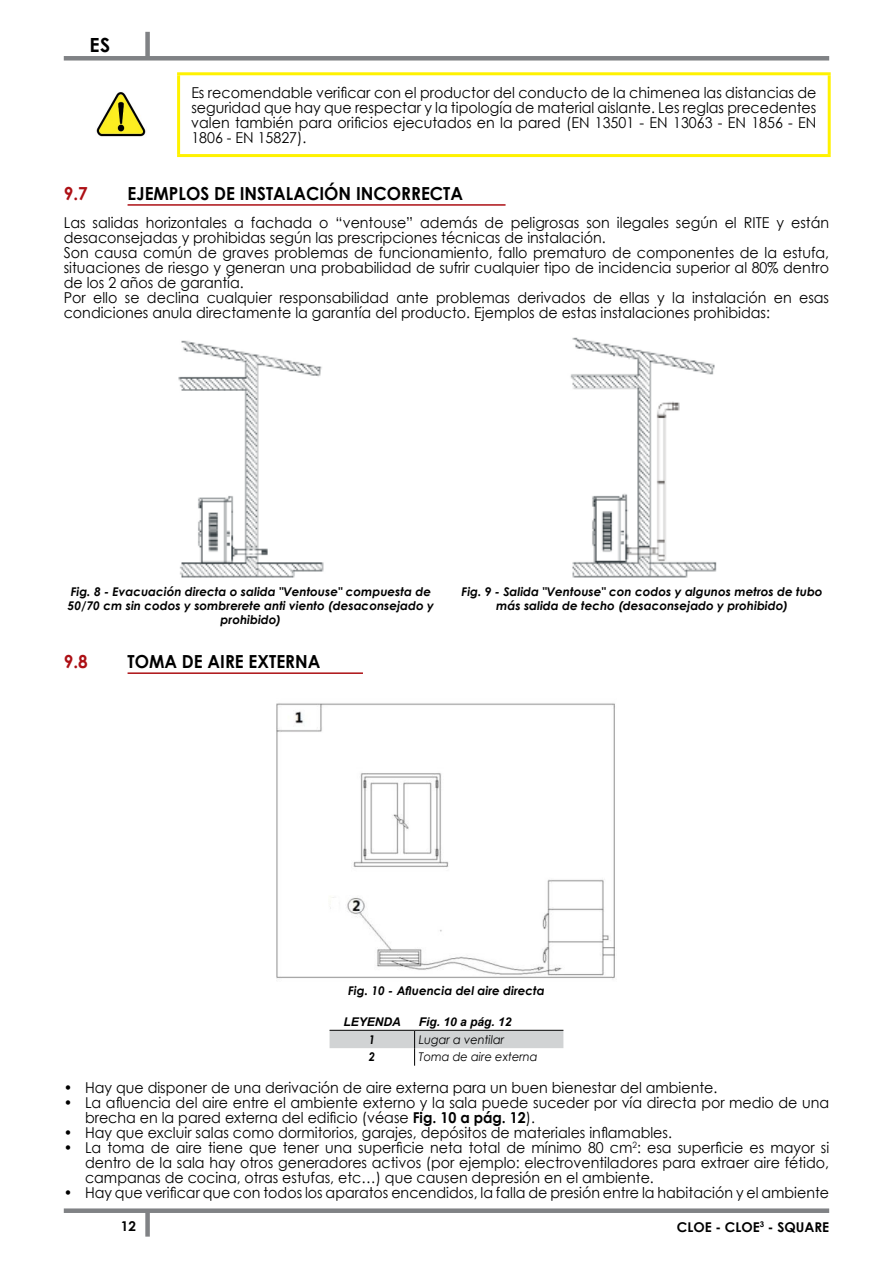
<style>
.page{position:relative;width:893px;height:1263px;background:#fff}
.page>*{position:absolute;margin:0;border:0;box-sizing:border-box;transform-origin:0 0}
.t1{font:700 19.5px "Century Gothic";color:#000}
.t2{font:700 18px "Century Gothic";color:#000;scale:.95 1}
.t3{font:700 18px "Century Gothic";color:#ad1015;scale:.95 1}
.t4{font:15px/15px "Century Gothic";color:#000;text-align:justify;scale:.95 1}
.t5{font:700 13.5px "Century Gothic";color:#000}
.t6{font:italic 700 12px/14.4px "Century Gothic";color:#000;text-align:center}
.t7{font:italic 12px "Century Gothic";color:#000;scale:.95 1}
.t8{font:italic 700 12px "Arial";color:#000}
.t9{font:italic 700 12px "Century Gothic";color:#000;scale:.95 1}
.s1{font-weight:700}
</style>
<div class="page">
<div style="left:64px;top:1208px;width:765px;height:5px;background:#808285"></div>
<div style="left:64px;top:56px;width:765px;height:5px;background:#808285"></div>
<div style="left:145px;top:1211px;width:5px;height:25px;background:#808285"></div>
<div style="left:145px;top:32px;width:5px;height:25px;background:#808285"></div>
<hr style="left:128px;top:204px;width:378px;height:2px;background:#ad1015">
<hr style="left:128px;top:672px;width:235px;height:2px;background:#ad1015">
<hr style="left:177px;top:72px;width:654px;height:3px;background:#fff200">
<hr style="left:177px;top:75px;width:3px;height:79px;background:#fff200">
<hr style="left:828px;top:75px;width:3px;height:79px;background:#fff200">
<hr style="left:177px;top:154px;width:654px;height:3px;background:#fff200">
<img style="left:96px;top:92px;width:50px;height:45px">
<img style="left:178px;top:340px;width:146px;height:238px">
<img style="left:570px;top:337px;width:147px;height:241px">
<img style="left:277px;top:703px;width:338px;height:276px">
<svg style="left:330px;top:1030px;width:233px;height:36px"></svg>
<h1 class="t1" style="left:89px;top:30px;width:22px">ES</h1>
<p class="t4" style="left:191px;top:85px;width:659px">Es recomendable verificar con el productor del conducto de la chimenea las distancias de seguridad que hay que respectar y la tipología de material aislante. Les reglas precedentes valen también para orificios ejecutados en la pared (EN 13501 - EN 13063 - EN 1856 - EN 1806 - EN 15827).</p>
<p class="t3" style="left:64px;top:180px;width:27px">9.7</p>
<p class="t2" style="left:128px;top:180px;width:355px">EJEMPLOS DE INSTALACIÓN INCORRECTA</p>
<p class="t4" style="left:64px;top:215px;width:807px;text-align:left">Las salidas horizontales a fachada o “ventouse” además de peligrosas son ilegales según el RITE y están desaconsejadas y prohibidas según las prescripciones técnicas de instalación.<br>Son causa común de graves problemas de funcionamiento, fallo prematuro de componentes de la estufa, situaciones de riesgo y generan una probabilidad de sufrir cualquier tipo de incidencia superior al 80% dentro de los 2 años de garantía.<br>Por ello se declina cualquier responsabilidad ante problemas derivados de ellas y la instalación en esas condiciones anula directamente la garantía del producto. Ejemplos de estas instalaciones prohibidas:</p>
<p class="t6" style="left:68px;top:584px;width:368px">Fig. 8 - Evacuación directa o salida "Ventouse" compuesta de<br>50/70 cm sin codos y sombrerete anti viento (desaconsejado y prohibido)</p>
<p class="t6" style="left:462px;top:584px;width:362px">Fig. 9 - Salida "Ventouse" con codos y algunos metros de tubo más salida de techo (desaconsejado y prohibido)</p>
<p class="t3" style="left:64px;top:648px;width:27px">9.8</p>
<p class="t2" style="left:128px;top:648px;width:205px">TOMA DE AIRE EXTERNA</p>
<p class="t6" style="left:348px;top:983px;width:198px">Fig. 10 - Afluencia del aire directa</p>
<p class="t8" style="left:344px;top:1014px;width:59px">LEYENDA</p>
<p class="t8" style="left:419px;top:1014px;width:94px">Fig. 10 a pág. 12</p>
<p class="t9" style="left:369px;top:1030px;width:8px">1</p>
<p class="t7" style="left:419px;top:1031px;width:92px">Lugar a ventilar</p>
<p class="t9" style="left:369px;top:1048px;width:8px">2</p>
<p class="t7" style="left:419px;top:1049px;width:126px">Toma de aire externa</p>
<p class="t4" style="left:64px;top:1080px;width:690px">• Hay que disponer de una derivación de aire externa para un buen bienestar del ambiente.</p>
<p class="t4" style="left:85px;top:1095px;width:785px;text-indent:-21px">• La afluencia del aire entre el ambiente externo y la sala puede suceder por vía directa por medio de una brecha en la pared externa del edificio (véase <span class="s1">Fig. 10 a pág. 12</span>).</p>
<p class="t4" style="left:64px;top:1125px;width:642px">• Hay que excluir salas como dormitorios, garajes, depósitos de materiales inflamables.</p>
<p class="t4" style="left:85px;top:1140px;width:785px;text-indent:-21px">• La toma de aire tiene que tener una superficie neta total de mínimo 80 cm<sup>2</sup>: esa superficie es mayor si dentro de la sala hay otros generadores activos (por ejemplo: electroventiladores para extraer aire fétido, campanas de cocina, otras estufas, etc…) que causen depresión en el ambiente.</p>
<p class="t4" style="left:64px;top:1185px;width:807px">• Hay que verificar que con todos los aparatos encendidos, la falla de presión entre la habitación y el ambiente</p>
<p class="t5" style="left:121px;top:1216px;width:17px">12</p>
<p class="t5" style="left:677px;top:1217px;width:154px">CLOE - CLOE<sup>3</sup> - SQUARE</p>
</div>
